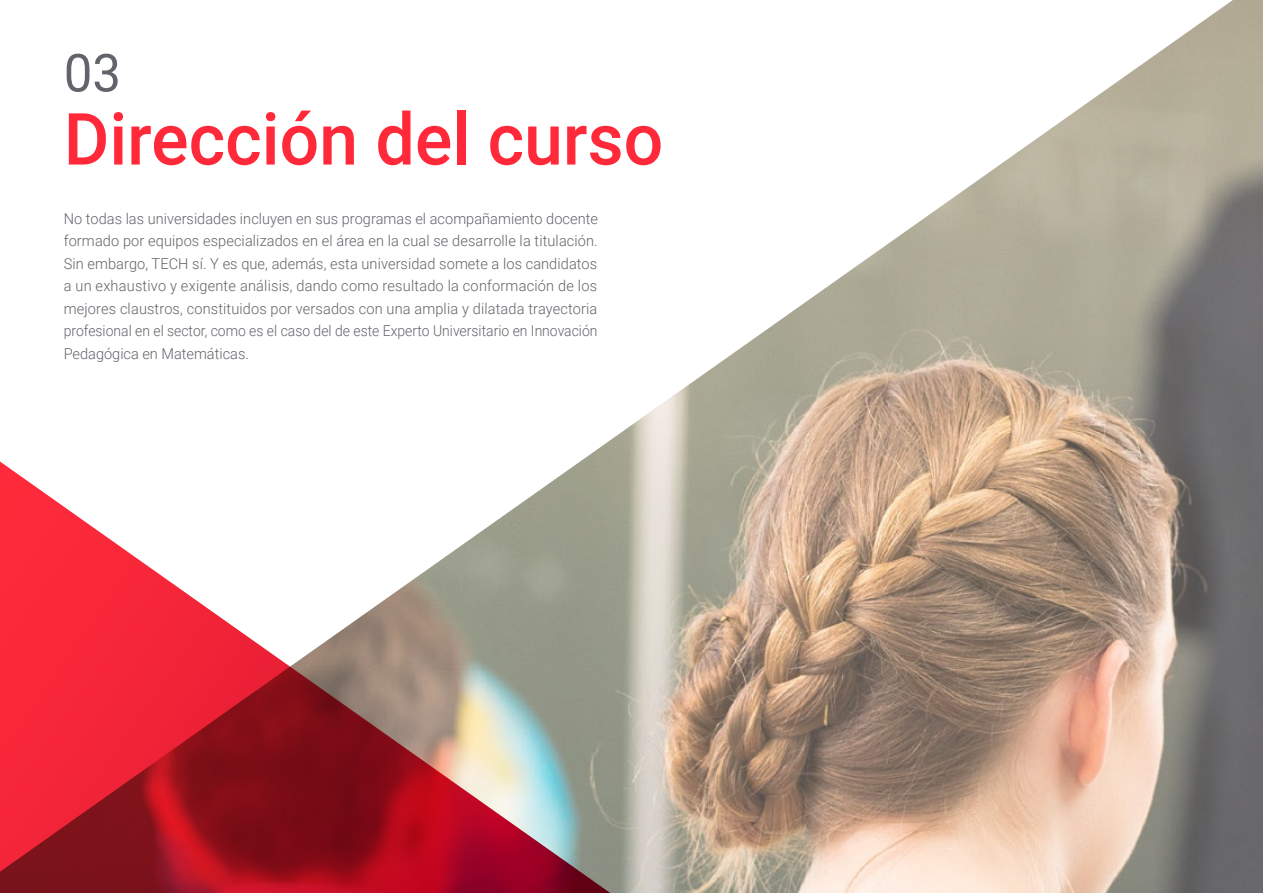
<style>
.page{position:relative;width:1263px;height:893px;background:#fff}
.page>*{position:absolute;margin:0;border:0;box-sizing:border-box;transform-origin:0 0}
.t1{font:500 72px "Roboto";color:#ff293a}
.t2{font:52.5px "Roboto";color:#61646a}
.t3{font:300 15px/22.5px "Roboto";color:#61646a;text-align:justify}
</style>
<div class="page">
<img style="left:602px;top:0;width:661px;height:893px">
<svg style="left:0;top:446px;width:640px;height:447px"></svg>
<h2 class="t2" style="left:64px;top:36px;width:59px">03</h2>
<h1 class="t1" style="left:64px;top:89px;width:601px">Dirección del curso</h1>
<p class="t3" style="left:64px;top:207px;width:536px">No todas las universidades incluyen en sus programas el acompañamiento docente formado por equipos especializados en el área en la cual se desarrolle la titulación.<br>Sin embargo, TECH sí. Y es que, además, esta universidad somete a los candidatos a un exhaustivo y exigente análisis, dando como resultado la conformación de los mejores claustros, constituidos por versados con una amplia y dilatada trayectoria profesional en el sector, como es el caso del de este Experto Universitario en Innovación Pedagógica en Matemáticas.</p>
</div>
